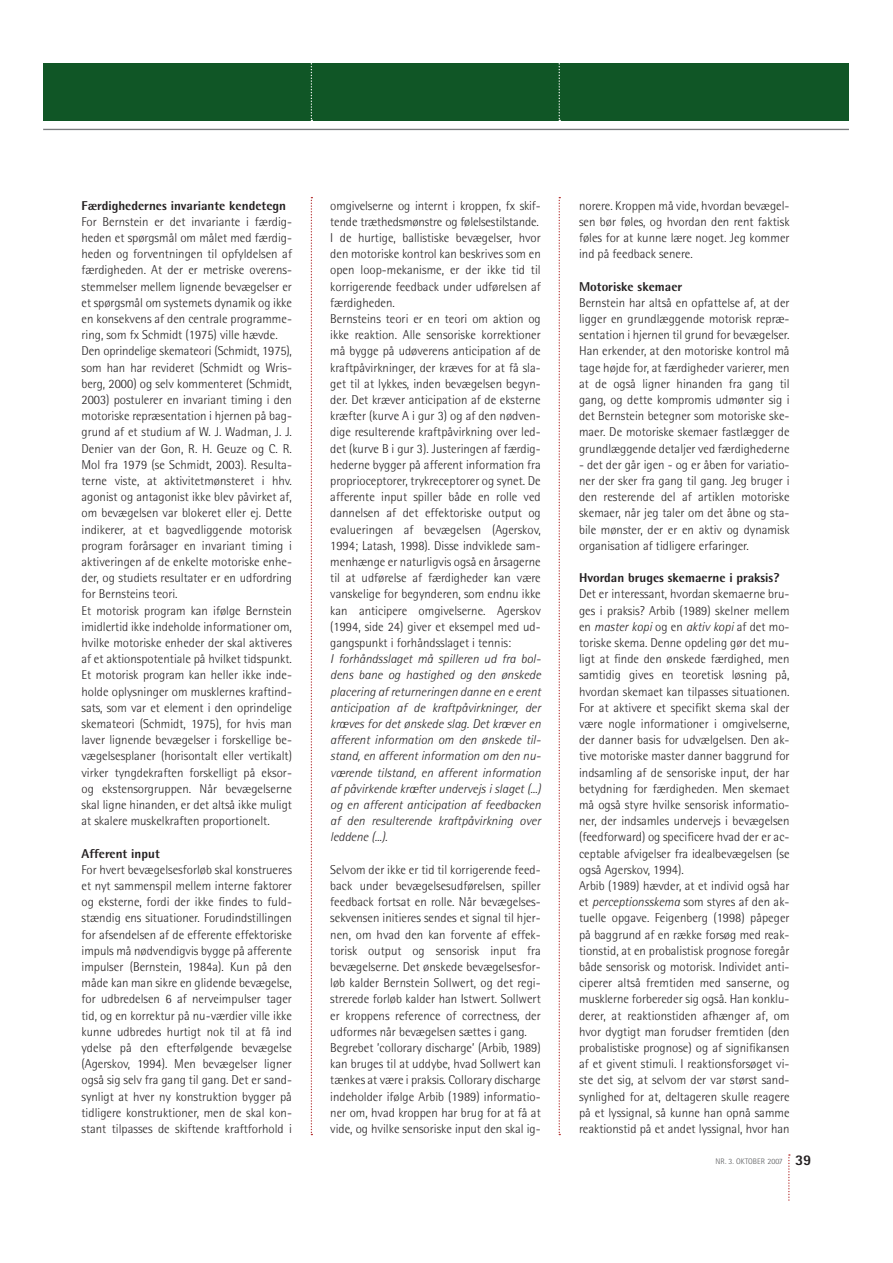
<style>
.page{position:relative;width:893px;height:1263px;background:#fff}
.page>*{position:absolute;margin:0;border:0;box-sizing:border-box;transform-origin:0 0}
.t1{font:300 12.9px/16.2px "Rotis Semi Sans Std";color:#231f20}
.t2{font:italic 300 12.9px/16.2px "Rotis Semi Sans Std";color:#231f20;text-align:justify}
.t3{font:800 12.9px "Rotis Semi Sans Std";color:#231f20}
.t4{font:300 8.1px "Rotis Semi Sans Std";letter-spacing:.01em;color:#58595b}
.s1{font-style:italic}
.s2{font-family:"Rotis Sans Serif Std";font-weight:800;font-size:14.85px;color:#231f20}
</style>
<div class="page">
<hr style="left:43px;top:129px;width:805px;height:1px;background:#7a7c7f">
<hr style="left:43px;top:64px;width:1px;height:57px;background:#105626">
<div style="left:44px;top:64px;width:804px;height:57px;background:#105626"></div>
<svg style="left:311px;top:64px;width:1px;height:57px"></svg>
<svg style="left:558px;top:64px;width:2px;height:57px"></svg>
<svg style="left:788px;top:1154px;width:2px;height:47px"></svg>
<svg style="left:311px;top:197px;width:1px;height:938px"></svg>
<svg style="left:558px;top:197px;width:2px;height:938px"></svg>
<p class="t3" style="left:81px;top:200px;width:206px">Færdighedernes invariante kendetegn</p>
<p class="t1" style="left:81px;top:214px;width:212px">For Bernstein er det invariante i færdig&shy;heden et spørgsmål om målet med færdig&shy;heden og forventningen til opfyldelsen af færdigheden. At der er metriske overens&shy;stemmelser mellem lignende bevægelser er et spørgsmål om systemets dynamik og ikke en konsekvens af den centrale programme&shy;ring, som fx Schmidt (1975) ville hævde.<br>Den oprindelige skemateori (Schmidt, 1975), som han har revideret (Schmidt og Wris&shy;berg, 2000) og selv kommenteret (Schmidt, 2003) postulerer en invariant timing i den motoriske repræsentation i hjernen på bag&shy;grund af et studium af W. J. Wadman, J. J.<br>Denier van der Gon, R. H. Geuze og C. R.<br>Mol fra 1979 (se Schmidt, 2003). Resulta&shy;terne viste, at aktivitetmønsteret i hhv. agonist og antagonist ikke blev påvirket af, om bevægelsen var blokeret eller ej. Dette indikerer, at et bagvedliggende motorisk program forårsager en invariant timing i aktiveringen af de enkelte motoriske enhe&shy;der, og studiets resultater er en udfordring for Bernsteins teori.<br>Et motorisk program kan ifølge Bernstein imidlertid ikke indeholde informationer om, hvilke motoriske enheder der skal aktiveres af et aktionspotentiale på hvilket tidspunkt.<br>Et motorisk program kan heller ikke inde&shy;holde oplysninger om musklernes kraftind&shy;sats, som var et element i den oprindelige skemateori (Schmidt, 1975), for hvis man laver lignende bevægelser i forskellige be&shy;vægelsesplaner (horisontalt eller vertikalt) virker tyngdekraften forskelligt på eksor&shy;og ekstensorgruppen. Når bevægelserne skal ligne hinanden, er det altså ikke muligt at skalere muskelkraften proportionelt.</p>
<p class="t3" style="left:81px;top:848px;width:80px">Afferent input</p>
<p class="t1" style="left:81px;top:862px;width:212px;text-align:justify">For hvert bevægelsesforløb skal konstrueres et nyt sammenspil mellem interne faktorer og eksterne, fordi der ikke findes to fuld&shy;stændig ens situationer. Forudindstillingen for afsendelsen af de efferente effektoriske impuls må nødvendigvis bygge på afferente impulser (Bernstein, 1984a). Kun på den måde kan man sikre en glidende bevægelse, for udbredelsen 6 af nerveimpulser tager tid, og en korrektur på nu-værdier ville ikke kunne udbredes hurtigt nok til at få ind ydelse på den efterfølgende bevægelse (Agerskov, 1994). Men bevægelser ligner også sig selv fra gang til gang. Det er sand&shy;synligt at hver ny konstruktion bygger på tidligere konstruktioner, men de skal kon&shy;stant tilpasses de skiftende kraftforhold i</p>
<p class="t1" style="left:330px;top:198px;width:212px">omgivelserne og internt i kroppen, fx skif&shy;tende træthedsmønstre og følelsestilstande.<br>I de hurtige, ballistiske bevægelser, hvor den motoriske kontrol kan beskrives som en open loop-mekanisme, er der ikke tid til korrigerende feedback under udførelsen af færdigheden.<br>Bernsteins teori er en teori om aktion og ikke reaktion. Alle sensoriske korrektioner må bygge på udøverens anticipation af de kraftpåvirkninger, der kræves for at få sla&shy;get til at lykkes, inden bevægelsen begyn&shy;der. Det kræver anticipation af de eksterne kræfter (kurve A i gur 3) og af den nødven&shy;dige resulterende kraftpåvirkning over led&shy;det (kurve B i gur 3). Justeringen af færdig&shy;hederne bygger på afferent information fra proprioceptorer, trykreceptorer og synet. De afferente input spiller både en rolle ved dannelsen af det effektoriske output og evalueringen af bevægelsen (Agerskov, 1994; Latash, 1998). Disse indviklede sam&shy;menhænge er naturligvis også en årsagerne til at udførelse af færdigheder kan være vanskelige for begynderen, som endnu ikke kan anticipere omgivelserne. Agerskov (1994, side 24) giver et eksempel med ud&shy;gangspunkt i forhåndsslaget i tennis:</p>
<p class="t2" style="left:330px;top:652px;width:212px">I forhåndsslaget må spilleren ud fra bol&shy;dens bane og hastighed og den ønskede placering af returneringen danne en e erent anticipation af de kraftpåvirkninger, der kræves for det ønskede slag. Det kræver en afferent information om den ønskede til&shy;stand, en afferent information om den nu&shy;værende tilstand, en afferent information af påvirkende kræfter undervejs i slaget (...) og en afferent anticipation af feedbacken af den resulterende kraftpåvirkning over leddene (...).</p>
<p class="t1" style="left:330px;top:862px;width:212px">Selvom der ikke er tid til korrigerende feed&shy;back under bevægelsesudførelsen, spiller feedback fortsat en rolle. Når bevægelses&shy;sekvensen initieres sendes et signal til hjer&shy;nen, om hvad den kan forvente af effek&shy;torisk output og sensorisk input fra be væ gelserne. Det ønskede bevægelsesfor&shy;løb kalder Bernstein Sollwert, og det regi&shy;strerede forløb kalder han Istwert. Sollwert er kroppens reference of correctness, der udformes når bevægelsen sættes i gang.<br>Begrebet ’collorary discharge’ (Arbib, 1989) kan bruges til at uddybe, hvad Sollwert kan tænkes at være i praksis. Collorary discharge indeholder ifølge Arbib (1989) informatio&shy;ner om, hvad kroppen har brug for at få at vide, og hvilke sensoriske input den skal ig-</p>
<p class="t1" style="left:579px;top:198px;width:212px;text-align:justify">norere. Kroppen må vide, hvordan bevægel&shy;sen bør føles, og hvordan den rent faktisk føles for at kunne lære noget. Jeg kommer ind på feedback senere.</p>
<p class="t3" style="left:579px;top:281px;width:105px">Motoriske skemaer</p>
<p class="t1" style="left:579px;top:295px;width:212px;text-align:justify">Bernstein har altså en opfattelse af, at der ligger en grundlæggende motorisk repræ&shy;sentation i hjernen til grund for bevægelser.<br>Han erkender, at den motoriske kontrol må tage højde for, at færdigheder varierer, men at de også ligner hinanden fra gang til gang, og dette kompromis udmønter sig i det Bernstein betegner som motoriske ske&shy;maer. De motoriske skemaer fastlægger de grundlæggende detaljer ved færdighederne</p>
<p class="t1" style="left:579px;top:457px;width:212px;text-align:justify">- det der går igen - og er åben for variatio&shy;ner der sker fra gang til gang. Jeg bruger i den resterende del af artiklen motoriske skemaer, når jeg taler om det åbne og sta&shy;bile mønster, der er en aktiv og dynamisk organisation af tidligere erfaringer.</p>
<p class="t3" style="left:579px;top:573px;width:202px">Hvordan bruges skemaerne i praksis?</p>
<p class="t1" style="left:579px;top:587px;width:212px">Det er interessant, hvordan skemaerne bru&shy;ges i praksis? Arbib (1989) skelner mellem en <span class="s1">master kopi</span> og en <span class="s1">aktiv kopi</span> af det mo&shy;toriske skema. Denne opdeling gør det mu&shy;ligt at finde den ønskede færdighed, men samtidig gives en teoretisk løsning på, hvordan skemaet kan tilpasses situationen.<br>For at aktivere et specifikt skema skal der være nogle informationer i omgivelserne, der danner basis for udvælgelsen. Den ak&shy;tive motoriske master danner baggrund for indsamling af de sensoriske input, der har betydning for færdigheden. Men skemaet må også styre hvilke sensorisk informatio&shy;ner, der indsamles undervejs i bevægelsen (feedforward) og specificere hvad der er ac&shy;ceptable afvigelser fra idealbevægelsen (se også Agerskov, 1994).<br>Arbib (1989) hævder, at et individ også har et <span class="s1">perceptionsskema</span> som styres af den ak&shy;tuelle opgave. Feigenberg (1998) påpeger på baggrund af en række forsøg med reak&shy;tionstid, at en probalistisk prognose foregår både sensorisk og motorisk. Individet anti&shy;ciperer altså fremtiden med sanserne, og musklerne forbereder sig også. Han konklu&shy;derer, at reaktionstiden afhænger af, om hvor dygtigt man forudser fremtiden (den probalistiske prognose) og af signifikansen af et givent stimuli. I reaktionsforsøget vi&shy;ste det sig, at selvom der var størst sand&shy;synlighed for at, deltageren skulle reagere på et lyssignal, så kunne han opnå samme reaktionstid på et andet lyssignal, hvor han</p>
<p class="t4" style="left:715px;top:1158px;width:97px">NR. 3. OKTOBER 2007 <span class="s2">39</span></p>
</div>
